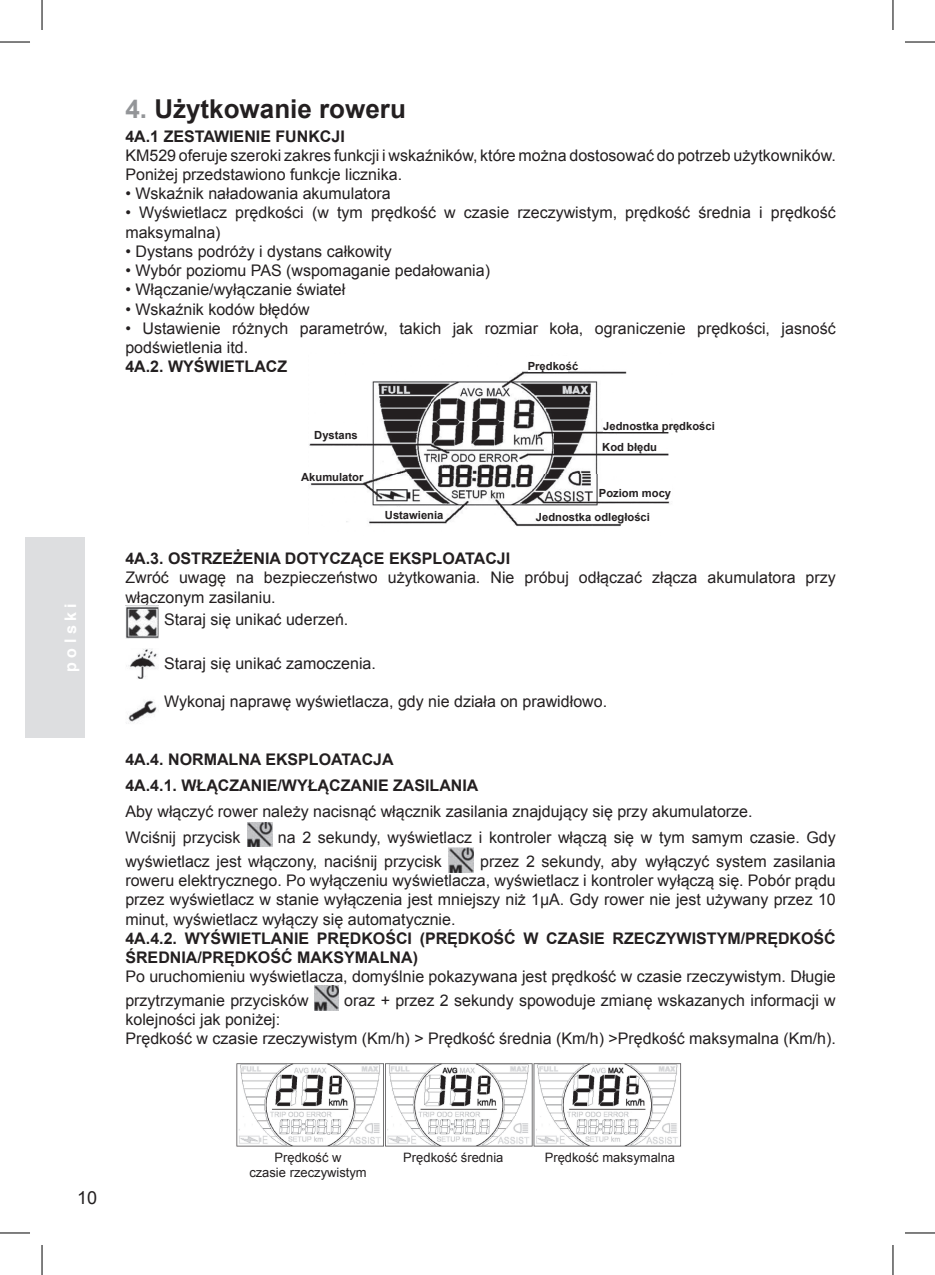
<style>
.page{position:relative;width:935px;height:1275px;background:#fff}
.page>*{position:absolute;margin:0;border:0;box-sizing:border-box;transform-origin:0 0}
.t1{font:700 26px "Arial";color:#231f20}
.t2{font:18px "Arial";color:#231f20}
.t3{font:16px/19.2px "Arial";color:#231f20}
.t4{font:700 16px/26px "Arial";color:#231f20}
.t5{font:700 16px "Helvetica";color:#fff}
.t6{font:13px/15.6px "Arial";color:#231f20;text-align:center}
.t7{font:700 11.2px/21.4px "Arial";color:#231f20}
.s1{color:#939598}
</style>
<div class="page">
<div style="left:25px;top:537px;width:60px;height:200px;background:#dddee0"></div>
<img style="left:125px;top:606px;width:33px;height:33px">
<img style="left:128px;top:648px;width:29px;height:31px">
<img style="left:126px;top:700px;width:31px;height:24px">
<img style="left:247px;top:822px;width:25px;height:25px">
<img style="left:448px;top:848px;width:25px;height:24px">
<img style="left:314px;top:986px;width:25px;height:24px">
<svg style="left:314px;top:985px;width:25px;height:1px"></svg>
<img style="left:309px;top:371px;width:363px;height:156px">
<div style="left:527px;top:356px;width:40px;height:16px;background:#fff"></div>
<div style="left:603px;top:416px;width:68px;height:15px;background:#fff"></div>
<div style="left:598px;top:437px;width:68px;height:16px;background:#fff"></div>
<div style="left:599px;top:483px;width:72px;height:16px;background:#fff"></div>
<div style="left:536px;top:507px;width:84px;height:16px;background:#fff"></div>
<div style="left:309px;top:466px;width:52px;height:16px;background:#fff"></div>
<div style="left:311px;top:425px;width:56px;height:16px;background:#fff"></div>
<div style="left:374px;top:507px;width:53px;height:13px;background:#fff"></div>
<img style="left:236px;top:1063px;width:446px;height:84px">
<hr style="left:0;top:42px;width:30px;height:1px;background:#000">
<hr style="left:904px;top:42px;width:30px;height:1px;background:#000">
<hr style="left:0;top:1232px;width:30px;height:1px;background:#000">
<hr style="left:904px;top:1232px;width:30px;height:1px;background:#000">
<hr style="left:42px;top:0;width:1px;height:30px;background:#000">
<hr style="left:42px;top:1245px;width:1px;height:30px;background:#000">
<hr style="left:892px;top:0;width:1px;height:30px;background:#000">
<hr style="left:892px;top:1245px;width:1px;height:30px;background:#000">
<p class="t5" style="left:57px;top:672px;width:70px;rotate:-90deg">p o l s k i</p>
<h1 class="t1" style="left:125px;top:91px;width:282px"><span class="s1">4.</span> Użytkowanie roweru</h1>
<p class="t4" style="left:125px;top:124px;width:221px">4A.1 ZESTAWIENIE FUNKCJI</p>
<p class="t3" style="left:125px;top:146px;width:712px">KM529 oferuje szeroki zakres funkcji i wskaźników, które można dostosować do potrzeb użytkowników.<br>Poniżej przedstawiono funkcje licznika.</p>
<p class="t3" style="left:125px;top:184px;width:267px">• Wskaźnik naładowania akumulatora</p>
<p class="t3" style="left:125px;top:203px;width:711px">• Wyświetlacz prędkości (w tym prędkość w czasie rzeczywistym, prędkość średnia i prędkość maksymalna)</p>
<p class="t3" style="left:125px;top:242px;width:268px">• Dystans podróży i dystans całkowity</p>
<p class="t3" style="left:125px;top:261px;width:366px">• Wybór poziomu PAS (wspomaganie pedałowania)</p>
<p class="t3" style="left:125px;top:280px;width:221px">• Włączanie/wyłączanie świateł</p>
<p class="t3" style="left:125px;top:299px;width:186px">• Wskaźnik kodów błędów</p>
<p class="t3" style="left:125px;top:319px;width:711px">• Ustawienie różnych parametrów, takich jak rozmiar koła, ograniczenie prędkości, jasność podświetlenia itd.</p>
<p class="t4" style="left:125px;top:354px;width:163px">4A.2. WYŚWIETLACZ</p>
<p class="t7" style="left:527px;top:356px;width:52px">Prędkość</p>
<p class="t7" style="left:314px;top:425px;width:45px">Dystans</p>
<p class="t7" style="left:301px;top:466px;width:64px">Akumulator</p>
<p class="t7" style="left:385px;top:504px;width:60px">Ustawienia</p>
<p class="t7" style="left:602px;top:415px;width:114px">Jednostka prędkości<br>Kod błędu</p>
<p class="t7" style="left:536px;top:481px;width:137px;line-height:24.4px;text-indent:63px">Poziom mocy<br>Jednostka odległości</p>
<p class="t4" style="left:125px;top:546px;width:386px">4A.3. OSTRZEŻENIA DOTYCZĄCE EKSPLOATACJI</p>
<p class="t3" style="left:125px;top:568px;width:711px">Zwróć uwagę na bezpieczeństwo użytkowania. Nie próbuj odłączać złącza akumulatora przy włączonym zasilaniu.</p>
<p class="t3" style="left:164px;top:609px;width:186px">Staraj się unikać uderzeń.</p>
<p class="t3" style="left:164px;top:654px;width:213px">Staraj się unikać zamoczenia.</p>
<p class="t3" style="left:164px;top:692px;width:444px">Wykonaj naprawę wyświetlacza, gdy nie działa on prawidłowo.</p>
<p class="t4" style="left:125px;top:747px;width:354px">4A.4. NORMALNA EKSPLOATACJA<br>4A.4.1. WŁĄCZANIE/WYŁĄCZANIE ZASILANIA</p>
<p class="t3" style="left:125px;top:798px;width:628px;line-height:26px">Aby włączyć rower należy nacisnąć włącznik zasilania znajdujący się przy akumulatorze.<br>Wciśnij przycisk</p>
<p class="t3" style="left:125px;top:825px;width:711px;line-height:24px;text-indent:152px">na 2 sekundy, wyświetlacz i kontroler włączą się w tym samym czasie. Gdy wyświetlacz jest włączony, naciśnij przycisk</p>
<p class="t3" style="left:125px;top:852px;width:711px;text-align:justify;text-indent:355px">przez 2 sekundy, aby wyłączyć system zasilania roweru elektrycznego. Po wyłączeniu wyświetlacza, wyświetlacz i kontroler wyłączą się. Pobór prądu przez wyświetlacz w stanie wyłączenia jest mniejszy niż 1μA. Gdy rower nie jest używany przez 10 minut, wyświetlacz wyłączy się automatycznie.</p>
<p class="t4" style="left:125px;top:929px;width:712px;line-height:19.2px">4A.4.2. WYŚWIETLANIE PRĘDKOŚCI (PRĘDKOŚĆ W CZASIE RZECZYWISTYM/PRĘDKOŚĆ<br>ŚREDNIA/PRĘDKOŚĆ MAKSYMALNA)</p>
<p class="t3" style="left:125px;top:964px;width:711px;line-height:23.8px">Po uruchomieniu wyświetlacza, domyślnie pokazywana jest prędkość w czasie rzeczywistym. Długie przytrzymanie przycisków</p>
<p class="t3" style="left:344px;top:991px;width:493px">oraz + przez 2 sekundy spowoduje zmianę wskazanych informacji w</p>
<p class="t3" style="left:125px;top:1010px;width:712px">kolejności jak poniżej:<br>Prędkość w czasie rzeczywistym (Km/h) &gt; Prędkość średnia (Km/h) &gt;Prędkość maksymalna (Km/h).</p>
<p class="t2" style="left:77px;top:1185px;width:22px">10</p>
<p class="t6" style="left:249px;top:1149px;width:119px">Prędkość w<br>czasie rzeczywistym</p>
<p class="t6" style="left:403px;top:1149px;width:102px">Prędkość średnia</p>
<p class="t6" style="left:544px;top:1149px;width:132px">Prędkość maksymalna</p>
</div>
